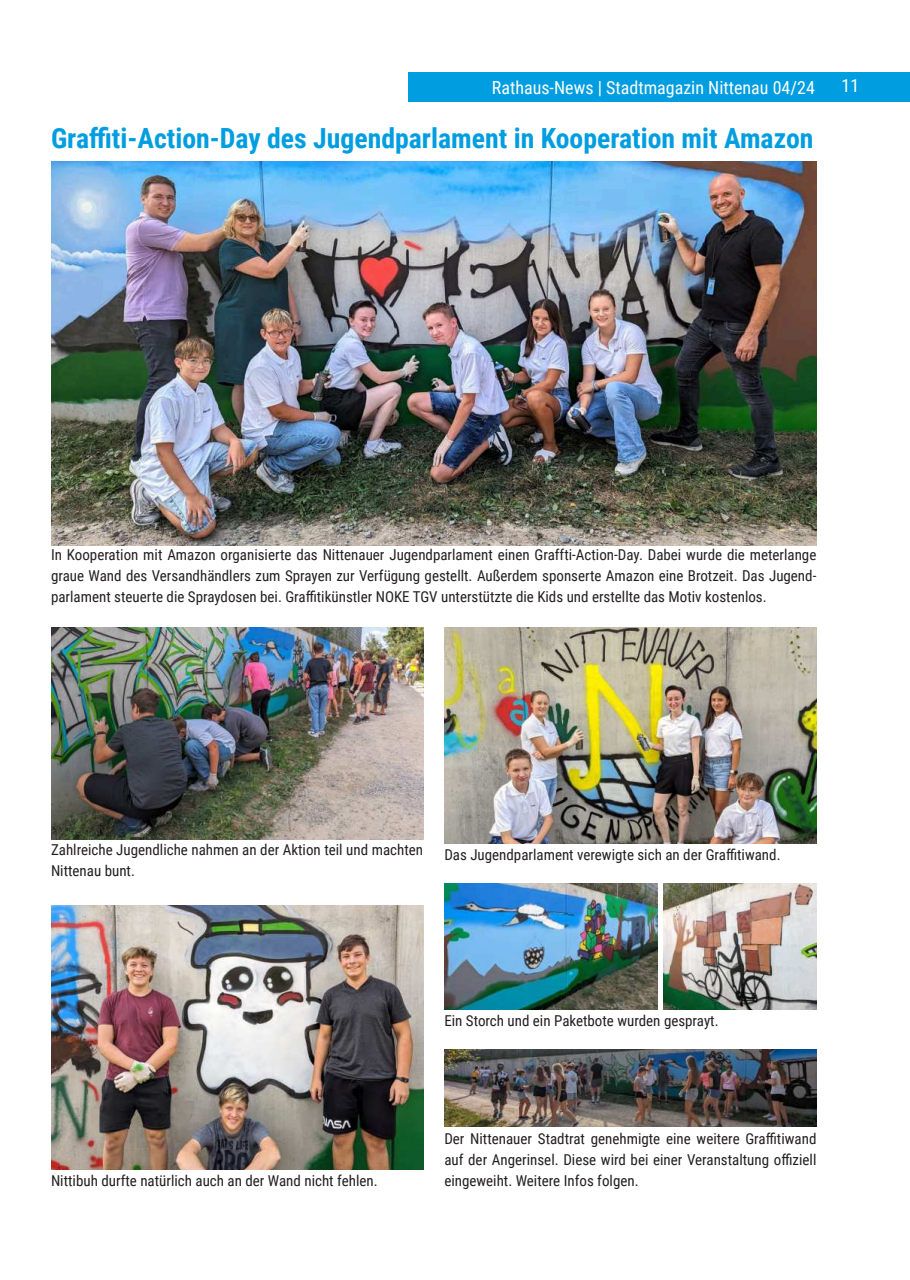
<style>
.page{position:relative;width:910px;height:1280px;background:#fff}
.page>*{position:absolute;margin:0;border:0;box-sizing:border-box;transform-origin:0 0}
.t1{font:700 27.75px "Roboto Condensed";color:#009ee0}
.t2{font:18px "Roboto Condensed";color:#fff}
.t3{font:15px/21px "Roboto Condensed";color:#231f20;text-align:justify}
</style>
<div class="page">
<div style="left:409px;top:72px;width:501px;height:30px;background:#009ee0"></div>
<img style="left:51px;top:627px;width:372px;height:212px">
<img style="left:51px;top:161px;width:765px;height:384px">
<img style="left:444px;top:627px;width:372px;height:217px">
<img style="left:51px;top:905px;width:372px;height:264px">
<img style="left:444px;top:884px;width:213px;height:126px">
<img style="left:663px;top:884px;width:153px;height:126px">
<img style="left:444px;top:1049px;width:372px;height:78px">
<p class="t2" style="left:492px;top:79px;width:324px">Rathaus-News | Stadtmagazin Nittenau 04/24</p>
<p class="t2" style="left:842px;top:78px;width:19px">11</p>
<h1 class="t1" style="left:51px;top:119px;width:764px">Gra昀케ti-Action-Day des Jugendparlament in Kooperation mit Amazon</h1>
<p class="t3" style="left:51px;top:545px;width:767px">In Kooperation mit Amazon organisierte das Nittenauer Jugendparlament einen Graffti-Action-Day. Dabei wurde die meterlange graue Wand des Versandhändlers zum Sprayen zur Verfügung gestellt. Außerdem sponserte Amazon eine Brotzeit. Das Jugend&shy;parlament steuerte die Spraydosen bei. Gra昀케tikünstler NOKE TGV unterstützte die Kids und erstellte das Motiv kostenlos.</p>
<p class="t3" style="left:51px;top:840px;width:374px">Zahlreiche Jugendliche nahmen an der Aktion teil und machten<br>Nittenau bunt.</p>
<p class="t3" style="left:444px;top:844px;width:338px">Das Jugendparlament verewigte sich an der Gra昀케tiwand.</p>
<p class="t3" style="left:51px;top:1172px;width:328px">Nittibuh durfte natürlich auch an der Wand nicht fehlen.</p>
<p class="t3" style="left:444px;top:1011px;width:276px">Ein Storch und ein Paketbote wurden gesprayt.</p>
<p class="t3" style="left:444px;top:1127px;width:374px">Der Nittenauer Stadtrat genehmigte eine weitere Gra昀케tiwand auf der Angerinsel. Diese wird bei einer Veranstaltung o昀케ziell eingeweiht. Weitere Infos folgen.</p>
</div>
